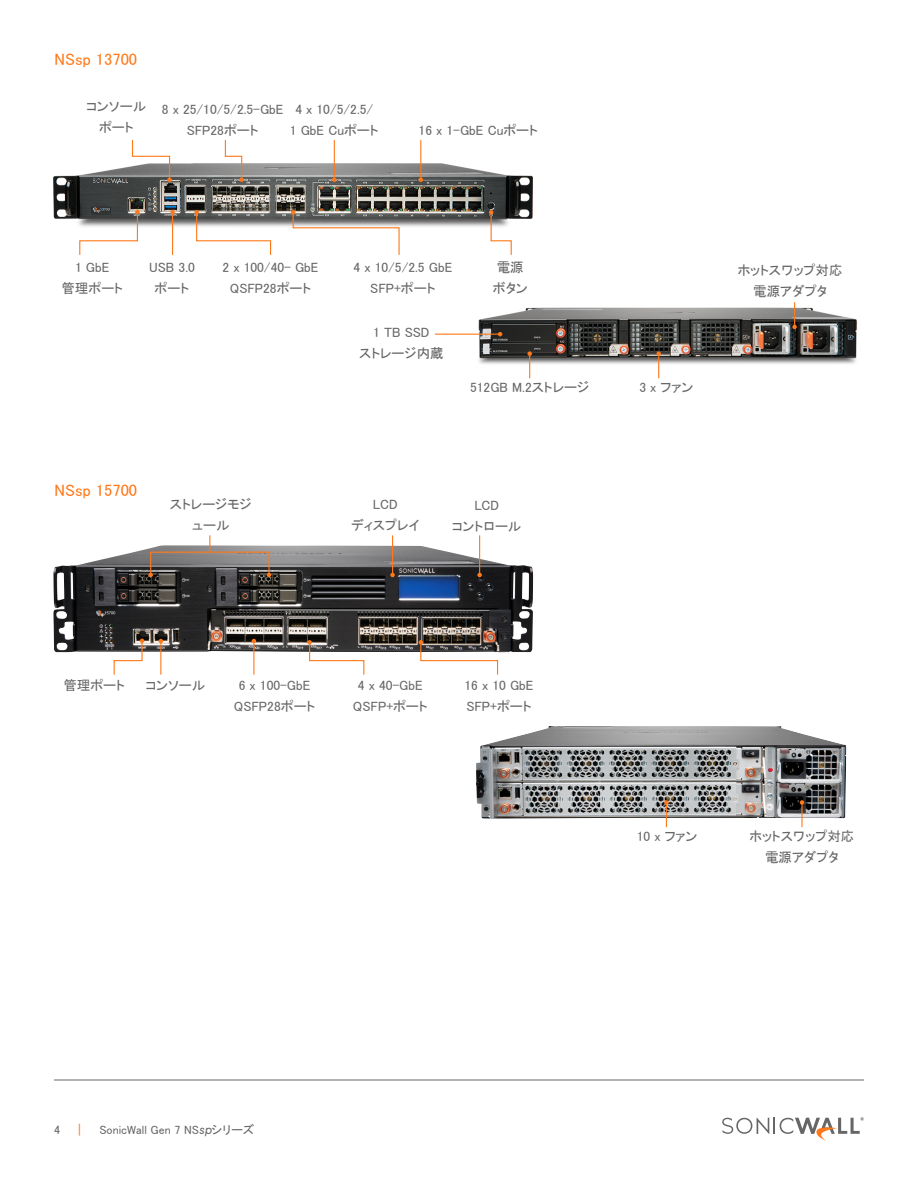
<style>
.page{position:relative;width:918px;height:1188px;background:#fff}
.page>*{position:absolute;margin:0;border:0;box-sizing:border-box;transform-origin:0 0}
.t1{font:16.5px "MS P Gothic";color:#ff791a}
.t2{font:13.5px/21px "MS P Gothic";color:#666;text-align:center}
.t3{font:12px "MS P Gothic";color:#666}
.t4{font:12px "MS P Gothic";color:#ff791a}
.s1{font-family:"PSTT Commons";font-style:italic}
</style>
<div class="page">
<svg style="left:722px;top:1117px;width:142px;height:24px"></svg>
<hr style="left:54px;top:1080px;width:810px;height:1px;background:#666">
<img style="left:53px;top:159px;width:480px;height:73px">
<img style="left:53px;top:545px;width:480px;height:107px">
<hr style="left:253px;top:641px;width:1px;height:34px;background:#ff791a">
<svg style="left:252px;top:639px;width:4px;height:4px"></svg>
<svg style="left:224px;top:140px;width:20px;height:42px"></svg>
<svg style="left:131px;top:140px;width:41px;height:42px"></svg>
<hr style="left:479px;top:535px;width:1px;height:40px;background:#ff791a">
<svg style="left:477px;top:573px;width:5px;height:4px"></svg>
<hr style="left:420px;top:140px;width:1px;height:40px;background:#ff791a">
<svg style="left:419px;top:177px;width:4px;height:5px"></svg>
<hr style="left:334px;top:140px;width:1px;height:40px;background:#ff791a">
<svg style="left:332px;top:177px;width:5px;height:5px"></svg>
<hr style="left:392px;top:535px;width:1px;height:40px;background:#ff791a">
<svg style="left:390px;top:573px;width:5px;height:4px"></svg>
<svg style="left:79px;top:210px;width:61px;height:45px"></svg>
<svg style="left:113px;top:639px;width:31px;height:36px"></svg>
<svg style="left:194px;top:210px;width:78px;height:45px"></svg>
<svg style="left:291px;top:210px;width:109px;height:45px"></svg>
<svg style="left:489px;top:210px;width:23px;height:45px"></svg>
<svg style="left:419px;top:640px;width:80px;height:35px"></svg>
<svg style="left:307px;top:640px;width:58px;height:35px"></svg>
<hr style="left:172px;top:212px;width:1px;height:43px;background:#ff791a">
<svg style="left:170px;top:210px;width:5px;height:4px"></svg>
<hr style="left:160px;top:641px;width:1px;height:34px;background:#ff791a">
<svg style="left:159px;top:639px;width:4px;height:4px"></svg>
<img style="left:476px;top:307px;width:381px;height:57px">
<svg style="left:792px;top:302px;width:5px;height:27px"></svg>
<svg style="left:656px;top:351px;width:5px;height:27px"></svg>
<img style="left:476px;top:726px;width:370px;height:93px">
<hr style="left:801px;top:802px;width:2px;height:25px;background:#ff791a">
<svg style="left:800px;top:800px;width:4px;height:5px"></svg>
<svg style="left:664px;top:800px;width:5px;height:27px"></svg>
<div style="left:150px;top:552px;width:120px;height:24px;border:1px solid #ff791a"></div>
<svg style="left:267px;top:573px;width:4px;height:4px"></svg>
<svg style="left:148px;top:573px;width:5px;height:4px"></svg>
<svg style="left:209px;top:535px;width:1px;height:17px"></svg>
<svg style="left:527px;top:351px;width:5px;height:27px"></svg>
<hr style="left:435px;top:334px;width:65px;height:1px;background:#ff791a">
<svg style="left:498px;top:332px;width:4px;height:4px"></svg>
<p class="t1" style="left:55px;top:51px;width:84px">NSsp 13700</p>
<p class="t2" style="left:86px;top:96px;width:61px">コンソールポート</p>
<p class="t2" style="left:162px;top:98px;width:123px">8 x 25/10/5/2.5-GbE<br>SFP28ポート</p>
<p class="t2" style="left:290px;top:99px;width:90px">4 x 10/5/2.5/<br>1 GbE Cuポート</p>
<p class="t2" style="left:419px;top:120px;width:121px">16 x 1-GbE Cuポート</p>
<p class="t2" style="left:61px;top:257px;width:63px">1 GbE<br>管理ポート</p>
<p class="t2" style="left:149px;top:257px;width:47px">USB 3.0ポート</p>
<p class="t2" style="left:223px;top:257px;width:98px">2 x 100/40- GbE<br>QSFP28ポート</p>
<p class="t2" style="left:354px;top:257px;width:100px">4 x 10/5/2.5 GbE<br>SFP+ポート</p>
<p class="t2" style="left:359px;top:321px;width:86px">1 TB SSD<br>ストレージ内蔵</p>
<p class="t2" style="left:493px;top:257px;width:36px;text-align:left">電源ボタン</p>
<p class="t2" style="left:470px;top:377px;width:121px">512GB M.2ストレージ</p>
<p class="t1" style="left:55px;top:482px;width:84px">NSsp 15700</p>
<p class="t2" style="left:170px;top:494px;width:83px">ストレージモジュール</p>
<p class="t2" style="left:351px;top:494px;width:70px">LCD<br>ディスプレイ</p>
<p class="t2" style="left:452px;top:494px;width:71px">LCD<br>コントロール</p>
<p class="t2" style="left:639px;top:377px;width:55px">3 x ファン</p>
<p class="t2" style="left:738px;top:259px;width:106px">ホットスワップ対応電源アダプタ</p>
<p class="t2" style="left:63px;top:674px;width:63px">管理ポート</p>
<p class="t2" style="left:146px;top:674px;width:61px">コンソール</p>
<p class="t2" style="left:234px;top:674px;width:83px">6 x 100-GbE<br>QSFP28ポート</p>
<p class="t2" style="left:353px;top:674px;width:76px">4 x 40-GbE<br>QSFP+ポート</p>
<p class="t2" style="left:464px;top:674px;width:71px;text-align:left">16 x 10 GbE<br>SFP+ポート</p>
<p class="t2" style="left:637px;top:826px;width:62px">10 x ファン</p>
<p class="t2" style="left:750px;top:826px;width:106px">ホットスワップ対応電源アダプタ</p>
<p class="t3" style="left:54px;top:1124px;width:7px">4</p>
<p class="t4" style="left:78px;top:1124px;width:4px">|</p>
<p class="t3" style="left:99px;top:1124px;width:157px">SonicWall Gen 7 NS<span class="s1">sp</span>シリーズ</p>
</div>
